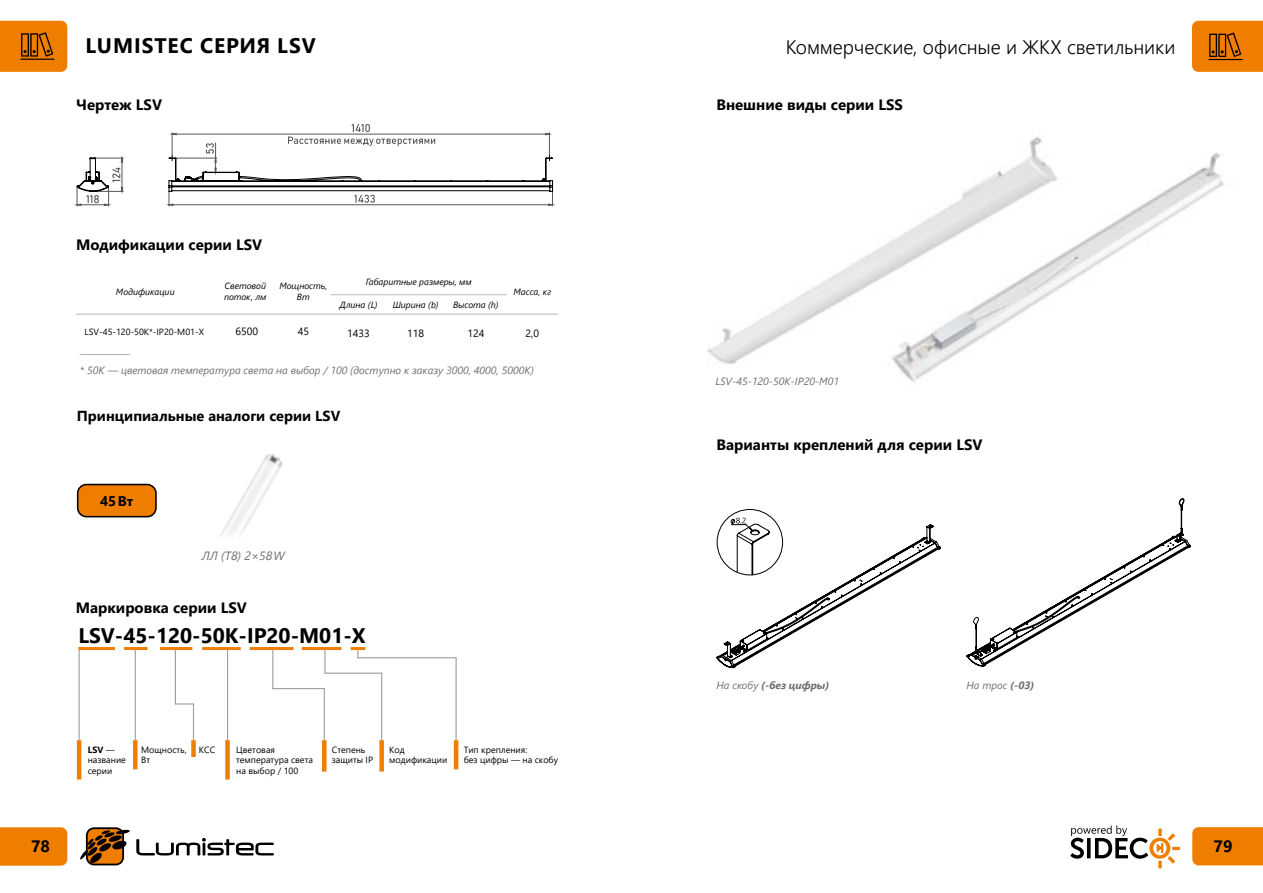
<style>
.page{position:relative;width:1263px;height:893px;background:#fff}
.page>*{position:absolute;margin:0;border:0;box-sizing:border-box;transform-origin:0 0}
.t1{font:700 21px "Segoe UI";color:#000}
.t2{font:700 21px "Segoe UI";letter-spacing:.045em;color:#000}
.t3{font:300 19.5px "Segoe UI";color:#000}
.t4{font:700 16.5px "Segoe UI";color:#000}
.t5{font:700 15px "Segoe UI";color:#000}
.t6{font:700 14.4px "Segoe UI";color:#000}
.t7{font:700 13.95px "Segoe UI";color:#000}
.t8{font:italic 12px "Segoe UI";color:#706f6f}
.t9{font:italic 10.5px "Segoe UI";color:#706f6f}
.t10{font:10.5px "Segoe UI";color:#000}
.t11{font:italic 700 10.5px "Segoe UI";color:#706f6f}
.t12{font:300 10.5px "Segoe UI";color:#706f6f}
.t13{font:9px/10.8px "Segoe UI";color:#000}
.t14{font:italic 9px/10.8px "Segoe UI";color:#000}
.s1{font-weight:700}
.s2{font-weight:400}
</style>
<div class="page">
<div style="left:0;top:827px;width:67px;height:39px;background:#ef7d00"></div>
<div style="left:1192px;top:827px;width:71px;height:38px;background:#ef7d00"></div>
<svg style="left:80px;top:827px;width:194px;height:38px"></svg>
<svg style="left:1070px;top:826px;width:110px;height:42px"></svg>
<svg style="left:0;top:21px;width:67px;height:51px;background:#db7301"></svg>
<svg style="left:1192px;top:21px;width:71px;height:51px;background:#dc7401"></svg>
<svg style="left:76px;top:124px;width:477px;height:82px"></svg>
<hr style="left:331px;top:294px;width:55px;height:1px;background:#bcbcbc">
<hr style="left:386px;top:294px;width:59px;height:1px;background:#bcbcbc">
<hr style="left:445px;top:294px;width:62px;height:1px;background:#bcbcbc">
<hr style="left:76px;top:314px;width:139px;height:1px;background:#bcbcbc">
<hr style="left:215px;top:314px;width:61px;height:1px;background:#bcbcbc">
<hr style="left:276px;top:314px;width:55px;height:1px;background:#bcbcbc">
<hr style="left:507px;top:314px;width:51px;height:1px;background:#bcbcbc">
<hr style="left:331px;top:314px;width:55px;height:1px;background:#bcbcbc">
<hr style="left:386px;top:314px;width:59px;height:1px;background:#bcbcbc">
<hr style="left:445px;top:314px;width:62px;height:1px;background:#bcbcbc">
<hr style="left:79px;top:650px;width:1px;height:90px;background:#9d9d9c">
<hr style="left:77px;top:740px;width:4px;height:39px;background:#ef7d00">
<hr style="left:78px;top:647px;width:37px;height:3px;background:#ef7d00">
<hr style="left:124px;top:647px;width:23px;height:3px;background:#ef7d00">
<hr style="left:160px;top:647px;width:32px;height:3px;background:#ef7d00">
<hr style="left:202px;top:647px;width:39px;height:3px;background:#ef7d00">
<hr style="left:250px;top:647px;width:44px;height:3px;background:#ef7d00">
<hr style="left:135px;top:650px;width:1px;height:91px;background:#9d9d9c">
<hr style="left:175px;top:650px;width:1px;height:54px;background:#9d9d9c">
<hr style="left:272px;top:650px;width:1px;height:39px;background:#9d9d9c">
<hr style="left:273px;top:688px;width:51px;height:1px;background:#9d9d9c">
<svg style="left:176px;top:703px;width:17px;height:1px"></svg>
<div style="left:133px;top:740px;width:5px;height:29px;background:#ef7d00"></div>
<div style="left:191px;top:740px;width:5px;height:17px;background:#ef7d00"></div>
<hr style="left:193px;top:703px;width:1px;height:37px;background:#9d9d9c">
<div style="left:225px;top:740px;width:5px;height:39px;background:#ef7d00"></div>
<hr style="left:227px;top:650px;width:1px;height:90px;background:#9d9d9c">
<hr style="left:322px;top:740px;width:4px;height:32px;background:#ef7d00">
<hr style="left:324px;top:688px;width:1px;height:52px;background:#9d9d9c">
<hr style="left:302px;top:647px;width:39px;height:3px;background:#ef7d00">
<svg style="left:324px;top:650px;width:1px;height:24px"></svg>
<hr style="left:325px;top:673px;width:57px;height:1px;background:#9d9d9c">
<div style="left:379px;top:740px;width:5px;height:32px;background:#ef7d00"></div>
<hr style="left:381px;top:673px;width:1px;height:67px;background:#9d9d9c">
<hr style="left:351px;top:647px;width:14px;height:3px;background:#ef7d00">
<hr style="left:357px;top:657px;width:99px;height:1px;background:#9d9d9c">
<hr style="left:455px;top:657px;width:2px;height:83px;background:#9d9d9c">
<hr style="left:454px;top:740px;width:4px;height:29px;background:#ef7d00">
<img style="left:707px;top:137px;width:518px;height:245px">
<svg style="left:966px;top:498px;width:225px;height:168px"></svg>
<div style="left:78px;top:484px;width:78px;height:33px;background:#ef7d00;border-radius:9px"></div>
<div style="left:77px;top:484px;width:80px;height:33px;border:2px solid #000;border-radius:9px"></div>
<img style="left:221px;top:454px;width:62px;height:82px">
<svg style="left:716px;top:518px;width:225px;height:150px"></svg>
<h1 class="t2" style="left:86px;top:26px;width:232px">LUMISTEC СЕРИЯ LSV</h1>
<h2 class="t3" style="left:786px;top:28px;width:391px">Коммерческие, офисные и ЖКХ светильники</h2>
<h3 class="t5" style="left:76px;top:91px;width:87px">Чертеж LSV</h3>
<h3 class="t5" style="left:76px;top:230px;width:188px">Модификации серии LSV</h3>
<p class="t14" style="left:116px;top:285px;width:60px">Модификации</p>
<p class="t14" style="left:224px;top:279px;width:44px">Световой поток, лм</p>
<p class="t14" style="left:279px;top:279px;width:50px;text-align:center">Мощность,<br>Вт</p>
<p class="t14" style="left:366px;top:275px;width:108px">Габаритные размеры, мм</p>
<p class="t14" style="left:339px;top:297px;width:40px">Длина (L)</p>
<p class="t14" style="left:393px;top:297px;width:47px">Ширина (b)</p>
<p class="t14" style="left:453px;top:297px;width:47px">Высота (h)</p>
<p class="t14" style="left:513px;top:285px;width:39px">Масса, кг</p>
<p class="t13" style="left:85px;top:325px;width:121px">LSV-45-120-50К*-IP20-М01-X</p>
<p class="t10" style="left:235px;top:322px;width:24px">6500</p>
<p class="t10" style="left:298px;top:322px;width:13px">45</p>
<p class="t10" style="left:347px;top:323px;width:24px">1433</p>
<p class="t10" style="left:407px;top:323px;width:18px">118</p>
<p class="t10" style="left:467px;top:323px;width:18px">124</p>
<p class="t10" style="left:525px;top:323px;width:15px">2,0</p>
<p class="t12" style="left:80px;top:340px;width:52px">_____________</p>
<p class="t9" style="left:80px;top:361px;width:455px">* 50K — цветовая температура света на выбор / 100 (доступно к заказу 3000, 4000, 5000K)</p>
<h3 class="t6" style="left:77px;top:402px;width:265px">Принципиальные аналоги серии LSV</h3>
<h3 class="t7" style="left:100px;top:488px;width:35px">45Вт</h3>
<h3 class="t8" style="left:202px;top:544px;width:85px">ЛЛ (Т8) 2×58W</h3>
<h3 class="t5" style="left:76px;top:593px;width:172px">Маркировка серии LSV</h3>
<h1 class="t1" style="left:78px;top:615px;width:289px">LSV-45-120-50К-IP20-М01-X</h1>
<p class="t13" style="left:88px;top:743px;width:40px"><span class="s1">LSV</span> — название серии</p>
<p class="t13" style="left:332px;top:743px;width:43px">Степень защиты IP</p>
<p class="t13" style="left:141px;top:743px;width:47px">Мощность,<br>Вт</p>
<p class="t13" style="left:199px;top:743px;width:18px">КСС</p>
<p class="t13" style="left:236px;top:743px;width:78px">Цветовая температура света на выбор / 100</p>
<p class="t13" style="left:389px;top:743px;width:60px">Код модификации</p>
<p class="t13" style="left:464px;top:743px;width:96px">Тип крепления:<br>без цифры — на скобу</p>
<h3 class="t5" style="left:716px;top:90px;width:188px">Внешние виды серии LSS</h3>
<p class="t9" style="left:715px;top:372px;width:125px">LSV-45-120-50К-IP20-М01</p>
<h3 class="t5" style="left:716px;top:431px;width:267px">Варианты креплений для серии LSV</h3>
<p class="t11" style="left:716px;top:675px;width:114px"><span class="s2">На скобу</span> (-без цифры)</p>
<p class="t9" style="left:966px;top:675px;width:69px">На трос <span class="s1">(-03)</span></p>
<h3 class="t4" style="left:31px;top:831px;width:20px">78</h3>
<h3 class="t4" style="left:1213px;top:831px;width:20px">79</h3>
</div>
